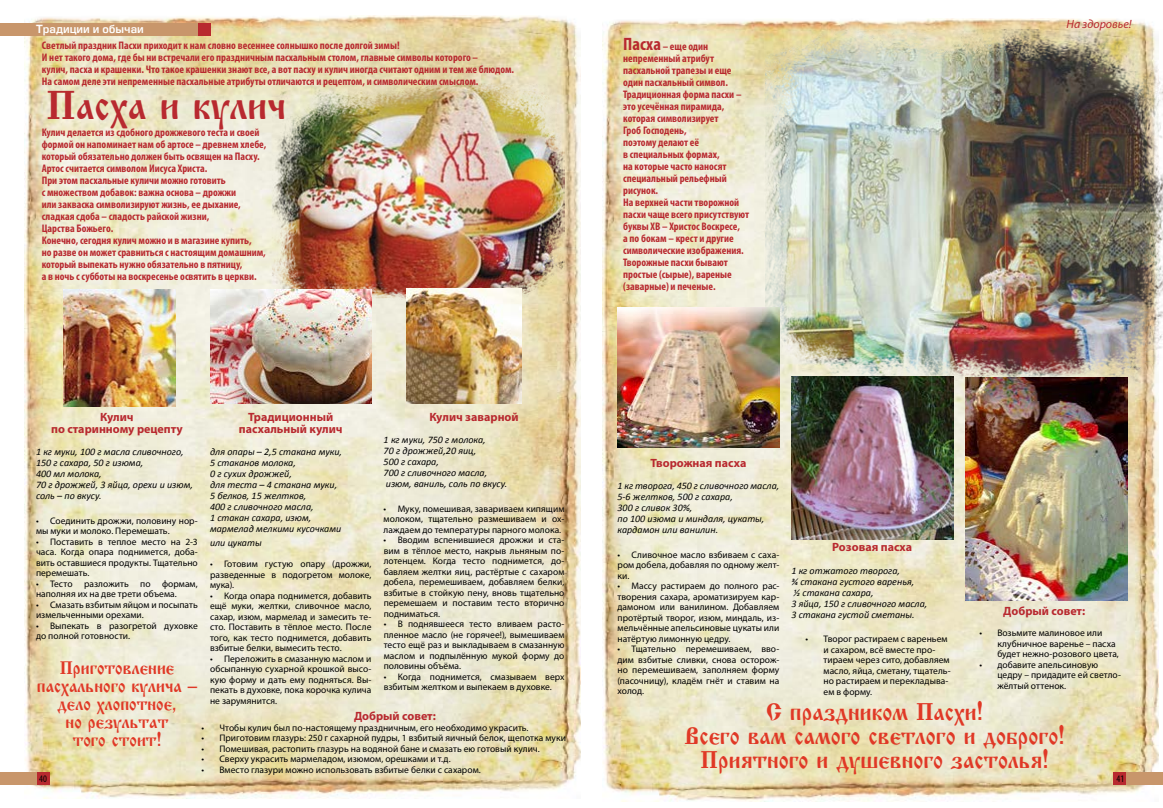
<style>
.page{position:relative;width:1163px;height:808px;background:#fff}
.page>*{position:absolute;margin:0;border:0;box-sizing:border-box;transform-origin:0 0}
.t1{font:40px "Izhitsa";color:#b8292f;scale:.94 1}
.t2{font:24px/24px "Izhitsa";color:#e03826;text-align:center;scale:.94 1}
.t3{font:18px/18px "Izhitsa";color:#e03826;text-align:center;scale:.94 1}
.t4{font:700 12px/12px "Myriad Pro";color:#b8292f;text-align:center}
.t5{font:italic 12px "Myriad Pro";color:#b8292f}
.t6{font:700 condensed 11px/12px "Myriad Pro";color:#b8292f}
.t7{font:11px "Europe Demi";color:#fff}
.t8{font:italic 10px/11px "Calibri";color:#000}
.t9{font:condensed 10px "Myriad Pro";color:#000}
.t10{font:9.5px/10.5px "Myriad Pro";letter-spacing:.005em;color:#000;text-align:justify}
.s1{font-family:"Arial"}
.s2{font-size:18px}
</style>
<div class="page">
<img style="left:602px;top:18px;width:556px;height:783px">
<img style="left:765px;top:30px;width:397px;height:352px">
<img style="left:24px;top:15px;width:556px;height:783px">
<img style="left:272px;top:84px;width:292px;height:216px">
<img style="left:64px;top:289px;width:111px;height:118px">
<img style="left:210px;top:289px;width:161px;height:115px">
<img style="left:406px;top:289px;width:115px;height:114px">
<img style="left:617px;top:308px;width:162px;height:140px">
<img style="left:791px;top:377px;width:162px;height:162px">
<img style="left:965px;top:378px;width:161px;height:222px">
<div style="left:1113px;top:772px;width:13px;height:12px;background:#b8292f"></div>
<div style="left:1126px;top:772px;width:36px;height:12px;background:#c8966b"></div>
<div style="left:36px;top:772px;width:13px;height:12px;background:#b8292f"></div>
<div style="left:0;top:772px;width:36px;height:12px;background:#c8966b"></div>
<div style="left:0;top:23px;width:210px;height:13px;background:#c8966b"></div>
<div style="left:198px;top:23px;width:12px;height:13px;background:#b8292f"></div>
<p class="t7" style="left:36px;top:22px;width:109px">Традиции и обычаи</p>
<p class="t6" style="left:42px;top:40px;width:473px">Светлый праздник Пасхи приходит к нам словно весеннее солнышко после долгой зимы!<br>И нет такого дома, где бы ни встречали его праздничным пасхальным столом, главные символы которого –<br>кулич, пасха и крашенки. Что такое крашенки знают все, а вот пасху и кулич иногда считают одним и тем же блюдом.<br>На самом деле эти непременные пасхальные атрибуты отличаются и рецептом, и символическим смыслом.</p>
<h1 class="t1" style="left:46px;top:83px;width:256px">Пасха и кулич</h1>
<p class="t6" style="left:42px;top:126px;width:226px">Кулич делается из сдобного дрожжевого теста и своей формой он напоминает нам об артосе – древнем хлебе, который обязательно должен быть освящен на Пасху.<br>Артос считается символом Иисуса Христа.<br>При этом пасхальные куличи можно готовить<br>с множеством добавок: важна основа – дрожжи<br>или закваска символизируют жизнь, ее дыхание, сладкая сдоба – сладость райской жизни,<br>Царства Божьего.<br>Конечно, сегодня кулич можно и в магазине купить,<br>но разве он может сравниться с настоящим домашним, который выпекать нужно обязательно в пятницу,<br>а в ночь с субботы на воскресенье освятить в церкви.</p>
<p class="t4" style="left:239px;top:411px;width:105px">Традиционный пасхальный кулич</p>
<p class="t8" style="left:210px;top:446px;width:134px">для опары – 2,5 стакана муки,<br>5 стаканов молока,<br>0 г сухих дрожжей,<br>для теста – 4 стакана муки,<br>5 белков, 15 желтков,<br>400 г сливочного масла,<br>1 стакан сахара, изюм, мармелад мелкими кусочками</p>
<p class="t8" style="left:210px;top:537px;width:53px">или цукаты</p>
<p class="t10" style="left:210px;top:559px;width:163px">• Готовим густую опару (дрожжи, разведенные в подогретом молоке, мука).</p>
<p class="t10" style="left:210px;top:590px;width:163px">• Когда опара поднимется, добавить ещё муки, желтки, сливочное масло, сахар, изюм, мармелад и замесить те&shy;сто. Поставить в тёплое место. После того, как тесто поднимется, добавить взбитые белки, вымесить тесто.</p>
<p class="t10" style="left:210px;top:653px;width:163px">• Переложить в смазанную маслом и обсыпанную сухарной крошкой высо&shy;кую форму и дать ему подняться. Вы&shy;пекать в духовке, пока корочка кулича не зарумянится.</p>
<p class="t4" style="left:429px;top:411px;width:91px">Кулич заварной</p>
<p class="t8" style="left:383px;top:434px;width:125px">1 кг муки, 750 г молока,<br>70 г дрожжей,20 яиц,<br>500 г сахара,<br>700 г сливочного масла, изюм, ваниль, соль по вкусу.</p>
<p class="t10" style="left:383px;top:503px;width:182px">• Муку, помешивая, завариваем кипящим молоком, тщательно размешиваем и ох&shy;лаждаем до температуры парного молока.</p>
<p class="t10" style="left:383px;top:535px;width:182px">• Вводим вспенившиеся дрожжи и ста&shy;вим в тёплое место, накрыв льняным по&shy;лотенцем. Когда тесто поднимется, до&shy;бавляем желтки яиц, растёртые с сахаром добела, перемешиваем, добавляем белки, взбитые в стойкую пену, вновь тщательно перемешаем и поставим тесто вторично подниматься.</p>
<p class="t10" style="left:383px;top:619px;width:182px">• В поднявшееся тесто вливаем расто&shy;пленное масло (не горячее!), вымешиваем тесто ещё раз и выкладываем в смазанную маслом и подпылённую мукой форму до половины объёма.</p>
<p class="t10" style="left:383px;top:671px;width:182px">• Когда поднимется, смазываем верх взбитым желтком и выпекаем в духовке.</p>
<p class="t4" style="left:51px;top:411px;width:133px">Кулич<br>по старинному рецепту</p>
<p class="t8" style="left:36px;top:446px;width:158px">1 кг муки, 100 г масла сливочного,<br>150 г сахара, 50 г изюма,<br>400 мл молока,<br>70 г дрожжей, 3 яйца, орехи и изюм, соль – по вкусу.</p>
<p class="t10" style="left:36px;top:515px;width:163px">• Соединить дрожжи, половину нор&shy;мы муки и молоко. Перемешать.</p>
<p class="t10" style="left:36px;top:536px;width:163px">• Поставить в теплое место на 2-3 часа. Когда опара поднимется, доба&shy;вить оставшиеся продукты. Тщательно перемешать.</p>
<p class="t10" style="left:36px;top:578px;width:163px">• Тесто разложить по формам, наполняя их на две трети объема.</p>
<p class="t10" style="left:36px;top:599px;width:163px">• Смазать взбитым яйцом и посыпать измельченными орехами.</p>
<p class="t10" style="left:36px;top:620px;width:163px">• Выпекать в разогретой духовке до полной готовности.</p>
<h3 class="t3" style="left:37px;top:659px;width:172px">Приготовление пасхального кулича <span class="s1">– </span>дело хлопотное,<br>но результат<br>того стоит!</h3>
<p class="t4" style="left:354px;top:710px;width:83px">Добрый совет:</p>
<p class="t10" style="left:201px;top:722px;width:328px">• Чтобы кулич был по-настоящему праздничным, его необходимо украсить.</p>
<p class="t10" style="left:201px;top:732px;width:366px">• Приготовим глазурь: 250 г сахарной пудры, 1 взбитый яичный белок, щепотка муки</p>
<p class="t10" style="left:201px;top:743px;width:340px">• Помешивая, растопить глазурь на водяной бане и смазать ею готовый кулич.</p>
<p class="t10" style="left:201px;top:753px;width:251px">• Сверху украсить мармеладом, изюмом, орешками и т.д.</p>
<p class="t10" style="left:201px;top:764px;width:281px">• Вместо глазури можно использовать взбитые белки с сахаром.</p>
<p class="t9" style="left:39px;top:772px;width:9px">40</p>
<p class="t6" style="left:623px;top:40px;width:127px"><span class="s2">Пасха</span> – еще один непременный атрибут пасхальной трапезы и еще один пасхальный символ.<br>Традиционная форма пасхи – это усечённая пирамида, которая символизирует<br>Гроб Господень,<br>поэтому делают её<br>в специальных формах,<br>на которые часто наносят специальный рельефный рисунок.<br>На верхней части творожной пасхи чаще всего присутствуют буквы ХВ – Христос Воскресе,<br>а по бокам – крест и другие символические изображения.<br>Творожные пасхи бывают простые (сырые), вареные (заварные) и печеные.</p>
<p class="t5" style="left:1066px;top:17px;width:67px">На здоровье!</p>
<p class="t4" style="left:650px;top:456px;width:97px">Творожная пасха</p>
<p class="t8" style="left:617px;top:480px;width:163px">1 кг творога, 450 г сливочного масла,<br>5-6 желтков, 500 г сахара,<br>300 г сливок 30%,<br>по 100 изюма и миндаля, цукаты, кардамон или ванилин.</p>
<p class="t10" style="left:617px;top:549px;width:163px">• Сливочное масло взбиваем с саха&shy;ром добела, добавляя по одному желт&shy;ки.</p>
<p class="t10" style="left:617px;top:581px;width:163px">• Массу растираем до полного рас&shy;творения сахара, ароматизируем кар&shy;дамоном или ванилином. Добавляем протёртый творог, изюм, миндаль, из&shy;мельчённые апельсиновые цукаты или натёртую лимонную цедру.</p>
<p class="t10" style="left:617px;top:644px;width:163px">• Тщательно перемешиваем, вво&shy;дим взбитые сливки, снова осторож&shy;но перемешиваем, заполняем форму (пасочницу), кладём гнёт и ставим на холод.</p>
<p class="t4" style="left:832px;top:541px;width:81px">Розовая пасха</p>
<p class="t8" style="left:791px;top:565px;width:137px">1 кг отжатого творога,<br>¾ стакана густого варенья,<br>½ стакана сахара,<br>3 яйца, 150 г сливочного масла,<br>3 стакана густой сметаны.</p>
<p class="t10" style="left:823px;top:633px;width:129px;text-align:left;text-indent:-18px">• Творог растираем с вареньем и сахаром, всё вместе про&shy;тираем через сито, добавляем масло, яйца, сметану, тщатель&shy;но растираем и перекладыва&shy;ем в форму.</p>
<p class="t4" style="left:1003px;top:605px;width:83px">Добрый совет:</p>
<p class="t10" style="left:997px;top:627px;width:123px;text-align:left;text-indent:-18px">• Возьмите малиновое или клубничное варенье – пасха будет нежно-розового цвета,</p>
<p class="t10" style="left:997px;top:659px;width:125px;text-align:left;text-indent:-18px">• добавите апельсиновую цедру – придадите ей светло&shy;жёлтый оттенок.</p>
<h2 class="t2" style="left:684px;top:700px;width:406px">С праздником Пасхи!<br>Всего вам самого светлого и доброго!<br>Приятного и душевного застолья!</h2>
<p class="t9" style="left:1116px;top:773px;width:9px">41</p>
</div>
